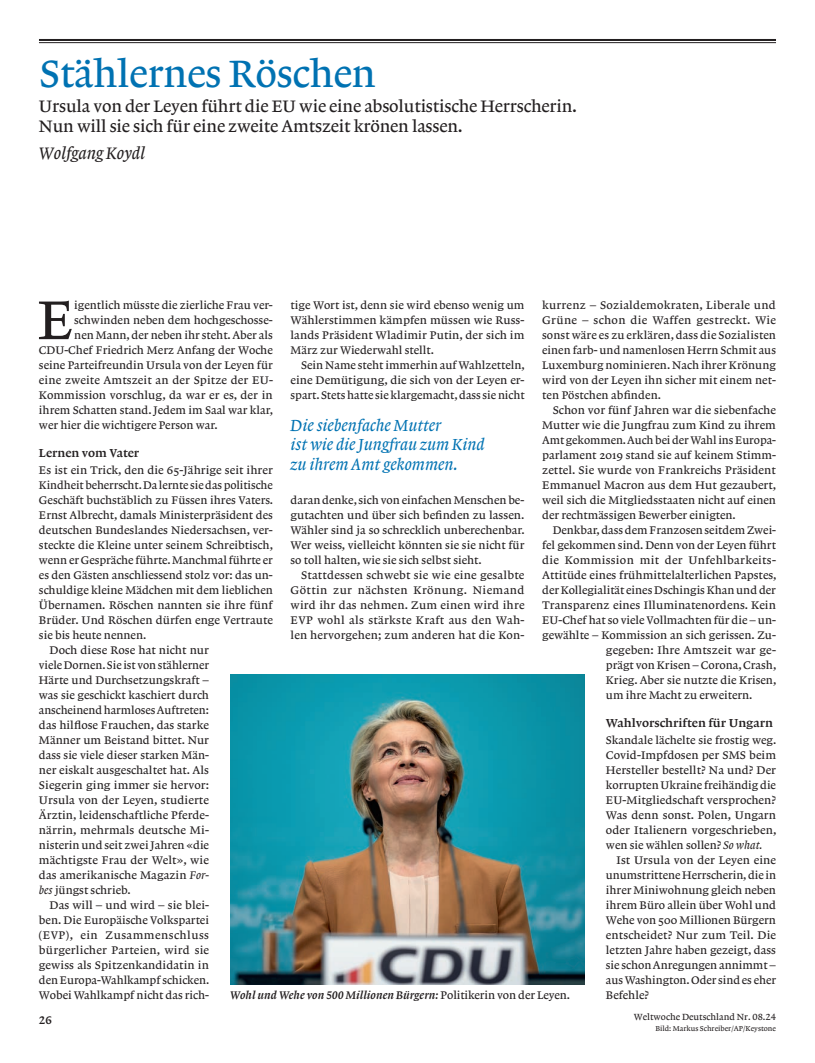
<style>
.page{position:relative;width:815px;height:1063px;background:#fff}
.page>*{position:absolute;margin:0;border:0;box-sizing:border-box;transform-origin:0 0}
.t1{font:57.62px "Lexicon No 1 Roman A Txt";color:#231f20}
.t2{font:40px "Lexicon No 1 Roman A Tab";letter-spacing:-.01em;color:#0072b2}
.t3{font:17.5px/20px "Lexicon No 1 Roman A Tab";letter-spacing:-.01em;color:#231f20}
.t4{font:17.5px "Lexicon No 1 Italic A Txt";letter-spacing:-.01em;color:#231f20}
.t5{font:16.88px/19.4px "Lexicon No 1 Italic A Txt";color:#0072b2}
.t6{font:12.25px "Lexicon No 1 Roman C Txt";color:#231f20}
.t7{font:11.62px/15px "Lexicon No 1 Roman A Txt";color:#231f20;text-align:justify}
.t8{font:11.62px "Lexicon No 1 Italic C Tab";letter-spacing:.005em;color:#231f20}
.t9{font:11.62px "Lexicon No 1 Roman A Txt";letter-spacing:.025em;color:#231f20}
.t10{font:11.62px "Lexicon No 1 Roman A Txt";letter-spacing:.04em;color:#231f20}
.t11{font:11.62px "Lexicon No 1 Roman C Tab";color:#231f20}
.t12{font:9.38px "Lexicon No 1 Roman A Tab";color:#231f20}
.t13{font:7.5px "Lexicon No 1 Roman A Tab";color:#231f20}
.s1{font-family:"Lexicon No 1 Italic A Tab"}
.s2{font-family:"Lexicon No 1 Roman A Tab"}
</style>
<div class="page">
<hr style="left:39px;top:39px;width:737px;height:2px;background:#231f20">
<hr style="left:39px;top:42px;width:737px;height:1px;background:#231f20">
<img style="left:230px;top:675px;width:355px;height:309px">
<h2 class="t2" style="left:40px;top:52px;width:338px">Stählernes Röschen</h2>
<h3 class="t3" style="left:39px;top:96px;width:540px">Ursula von der Leyen führt die EU wie eine absolutistische Herrscherin.<br>Nun will sie sich für eine zweite Amtszeit krönen lassen.</h3>
<h3 class="t4" style="left:39px;top:144px;width:108px">Wolfgang Koydl</h3>
<h1 class="t1" style="left:38px;top:288px;width:38px">E</h1>
<p class="t7" style="left:74px;top:298px;width:200px">igentlich müsste die zierliche Frau ver-</p>
<p class="t7" style="left:542px;top:298px;width:235px">kurrenz – Sozialdemokraten, Liberale und Grüne – schon die Waffen gestreckt. Wie sonst wäre es zu erklären, dass die Sozialisten einen farb- und namenlosen Herrn Schmit aus Luxemburg nominieren. Nach ihrer Krönung wird von der Leyen ihn sicher mit einem net&shy;ten Pöstchen abfinden.</p>
<p class="t7" style="left:542px;top:403px;width:236px;text-indent:11px">Schon vor fünf Jahren war die siebenfache Mutter wie die Jungfrau zum Kind zu ihrem Amt gekommen. Auch bei der Wahl ins Europa&shy;parlament 2019 stand sie auf keinem Stimm&shy;zettel. Sie wurde von Frankreichs Präsident Emmanuel Macron aus dem Hut gezaubert, weil sich die Mitgliedsstaaten nicht auf einen der rechtmässigen Bewerber einigten.</p>
<p class="t7" style="left:553px;top:523px;width:225px">Denkbar, dass dem Franzosen seitdem Zwei-</p>
<p class="t7" style="left:542px;top:538px;width:235px">fel gekommen sind. Denn von der Leyen führt</p>
<p class="t9" style="left:542px;top:554px;width:235px">die Kommission mit der Unfehlbarkeits-</p>
<p class="t7" style="left:542px;top:568px;width:236px">Attitüde eines frühmittelalterlichen Papstes,</p>
<p class="t7" style="left:542px;top:583px;width:235px">der Kollegialität eines Dschingis Khan und der</p>
<p class="t7" style="left:542px;top:598px;width:235px">Transparenz eines Illuminatenordens. Kein</p>
<p class="t7" style="left:542px;top:613px;width:235px">EU-Chef hat so viele Vollmachten für die – un-</p>
<p class="t7" style="left:542px;top:628px;width:235px">gewählte – Kommission an sich gerissen. Zu-</p>
<p class="t7" style="left:606px;top:643px;width:172px">gegeben: Ihre Amtszeit war ge-</p>
<p class="t7" style="left:606px;top:658px;width:172px">prägt von Krisen – Corona, Crash,</p>
<p class="t7" style="left:606px;top:673px;width:172px">Krieg. Aber sie nutzte die Krisen,</p>
<p class="t7" style="left:606px;top:688px;width:148px">um ihre Macht zu erweitern.</p>
<p class="t6" style="left:606px;top:716px;width:168px">Wahlvorschriften für Ungarn</p>
<p class="t7" style="left:606px;top:733px;width:172px">Skandale lächelte sie frostig weg.<br>Covid-Impfdosen per SMS beim Hersteller bestellt? Na und? Der korrupten Ukraine freihändig die EU-Mitgliedschaft versprochen?<br>Was denn sonst. Polen, Ungarn oder Italienern vorgeschrieben, wen sie wählen sollen? <span class="s1">So what.</span></p>
<p class="t7" style="left:606px;top:853px;width:172px;text-indent:11px">Ist Ursula von der Leyen eine unumstrittene Herrscherin, die in ihrer Miniwohnung gleich neben ihrem Büro allein über Wohl und Wehe von 500 Millionen Bürgern entscheidet? Nur zum Teil. Die letzten Jahre haben gezeigt, dass sie schon Anregungen annimmt – aus Washington. Oder sind es eher Befehle?</p>
<p class="t7" style="left:291px;top:298px;width:235px">tige Wort ist, denn sie wird ebenso wenig um Wählerstimmen kämpfen müssen wie Russ&shy;lands Präsident Wladimir Putin, der sich im März zur Wiederwahl stellt.</p>
<p class="t7" style="left:291px;top:358px;width:236px;text-indent:11px">Sein Name steht immerhin auf Wahlzetteln, eine Demütigung, die sich von der Leyen er&shy;spart. Stets hatte sie klargemacht, dass sie nicht</p>
<p class="t7" style="left:74px;top:313px;width:200px">schwinden neben dem hochgeschosse-</p>
<p class="t7" style="left:74px;top:328px;width:200px">nen Mann, der neben ihr steht. Aber als</p>
<p class="t7" style="left:39px;top:343px;width:235px">CDU-Chef Friedrich Merz Anfang der Woche</p>
<p class="t7" style="left:39px;top:358px;width:235px">seine Parteifreundin Ursula von der Leyen für</p>
<p class="t7" style="left:39px;top:373px;width:235px">eine zweite Amtszeit an der Spitze der EU-</p>
<p class="t7" style="left:39px;top:388px;width:235px">Kommission vorschlug, da war er es, der in</p>
<p class="t7" style="left:39px;top:403px;width:236px">ihrem Schatten stand. Jedem im Saal war klar,</p>
<p class="t7" style="left:39px;top:418px;width:180px">wer hier die wichtigere Person war.</p>
<p class="t6" style="left:39px;top:446px;width:102px">Lernen vom Vater</p>
<p class="t7" style="left:39px;top:463px;width:235px">Es ist ein Trick, den die 65-Jährige seit ihrer</p>
<p class="t7" style="left:39px;top:478px;width:235px">Kindheit beherrscht. Da lernte sie das politische</p>
<p class="t7" style="left:39px;top:493px;width:236px">Geschäft buchstäblich zu Füssen ihres Vaters.</p>
<p class="t7" style="left:39px;top:508px;width:235px">Ernst Albrecht, damals Ministerpräsident des</p>
<p class="t7" style="left:39px;top:523px;width:235px">deutschen Bundeslandes Niedersachsen, ver-</p>
<p class="t7" style="left:39px;top:538px;width:235px">steckte die Kleine unter seinem Schreibtisch,</p>
<p class="t7" style="left:39px;top:553px;width:235px">wenn er Gespräche führte. Manchmal führte er</p>
<p class="t7" style="left:39px;top:568px;width:235px">es den Gästen anschliessend stolz vor: das un-</p>
<p class="t7" style="left:39px;top:583px;width:235px">schuldige kleine Mädchen mit dem lieblichen</p>
<p class="t7" style="left:39px;top:598px;width:235px">Übernamen. Röschen nannten sie ihre fünf</p>
<p class="t7" style="left:39px;top:613px;width:235px">Brüder. Und Röschen dürfen enge Vertraute</p>
<p class="t7" style="left:39px;top:628px;width:109px">sie bis heute nennen.</p>
<p class="t7" style="left:50px;top:643px;width:161px">Doch diese Rose hat nicht nur</p>
<p class="t7" style="left:39px;top:658px;width:172px">viele Dornen. Sie ist von stählerner</p>
<p class="t7" style="left:39px;top:673px;width:172px">Härte und Durchsetzungskraft –</p>
<p class="t7" style="left:39px;top:688px;width:172px">was sie geschickt kaschiert durch</p>
<p class="t7" style="left:39px;top:703px;width:171px">anscheinend harmloses Auftreten:</p>
<p class="t7" style="left:39px;top:718px;width:172px">das hilflose Frauchen, das starke</p>
<p class="t7" style="left:39px;top:733px;width:172px">Männer um Beistand bittet. Nur</p>
<p class="t7" style="left:39px;top:748px;width:172px">dass sie viele dieser starken Män-</p>
<p class="t7" style="left:39px;top:763px;width:171px">ner eiskalt ausgeschaltet hat. Als</p>
<p class="t7" style="left:39px;top:778px;width:172px">Siegerin ging immer sie hervor:</p>
<p class="t7" style="left:39px;top:793px;width:171px">Ursula von der Leyen, studierte</p>
<p class="t7" style="left:39px;top:808px;width:172px">Ärztin, leidenschaftliche Pferde-</p>
<p class="t7" style="left:39px;top:823px;width:172px">närrin, mehrmals deutsche Mi-</p>
<p class="t7" style="left:39px;top:838px;width:172px">nisterin und seit zwei Jahren «die</p>
<p class="t7" style="left:39px;top:853px;width:171px">mächtigste Frau der Welt», wie</p>
<p class="t7" style="left:39px;top:868px;width:172px">das amerikanische Magazin <span class="s1">For-</span></p>
<p class="t7" style="left:39px;top:883px;width:93px"><span class="s1">bes</span> jüngst schrieb.</p>
<p class="t7" style="left:50px;top:898px;width:161px">Das will – und wird – sie blei-</p>
<p class="t7" style="left:39px;top:913px;width:172px">ben. Die Europäische Volkspartei</p>
<p class="t10" style="left:39px;top:929px;width:172px">(EVP), ein Zusammenschluss</p>
<p class="t7" style="left:39px;top:943px;width:172px">bürgerlicher Parteien, wird sie</p>
<p class="t7" style="left:39px;top:958px;width:171px">gewiss als Spitzenkandidatin in</p>
<p class="t7" style="left:39px;top:973px;width:172px">den Europa-Wahlkampf schicken.</p>
<p class="t7" style="left:39px;top:988px;width:172px">Wobei Wahlkampf nicht das rich-</p>
<h3 class="t5" style="left:291px;top:416px;width:196px">Die siebenfache Mutter<br>ist wie die Jungfrau zum Kind zu ihrem Amt gekommen.</h3>
<p class="t7" style="left:291px;top:493px;width:236px">daran denke, sich von einfachen Menschen be&shy;gutachten und über sich befinden zu lassen.<br>Wähler sind ja so schrecklich unberechenbar.<br>Wer weiss, vielleicht könnten sie sie nicht für so toll halten, wie sie sich selbst sieht.</p>
<p class="t7" style="left:291px;top:568px;width:236px;text-indent:11px">Stattdessen schwebt sie wie eine gesalbte Göttin zur nächsten Krönung. Niemand wird ihr das nehmen. Zum einen wird ihre EVP wohl als stärkste Kraft aus den Wah&shy;len hervorgehen; zum anderen hat die Kon-</p>
<p class="t8" style="left:230px;top:989px;width:341px">Wohl und Wehe von 500 Millionen Bürgern: <span class="s2">Politikerin von der Leyen.</span></p>
<p class="t11" style="left:39px;top:1014px;width:14px">26</p>
<p class="t12" style="left:634px;top:1012px;width:144px">Weltwoche Deutschland Nr. 08.24</p>
<p class="t13" style="left:655px;top:1024px;width:122px">Bild: Markus Schreiber/AP/Keystone</p>
</div>
